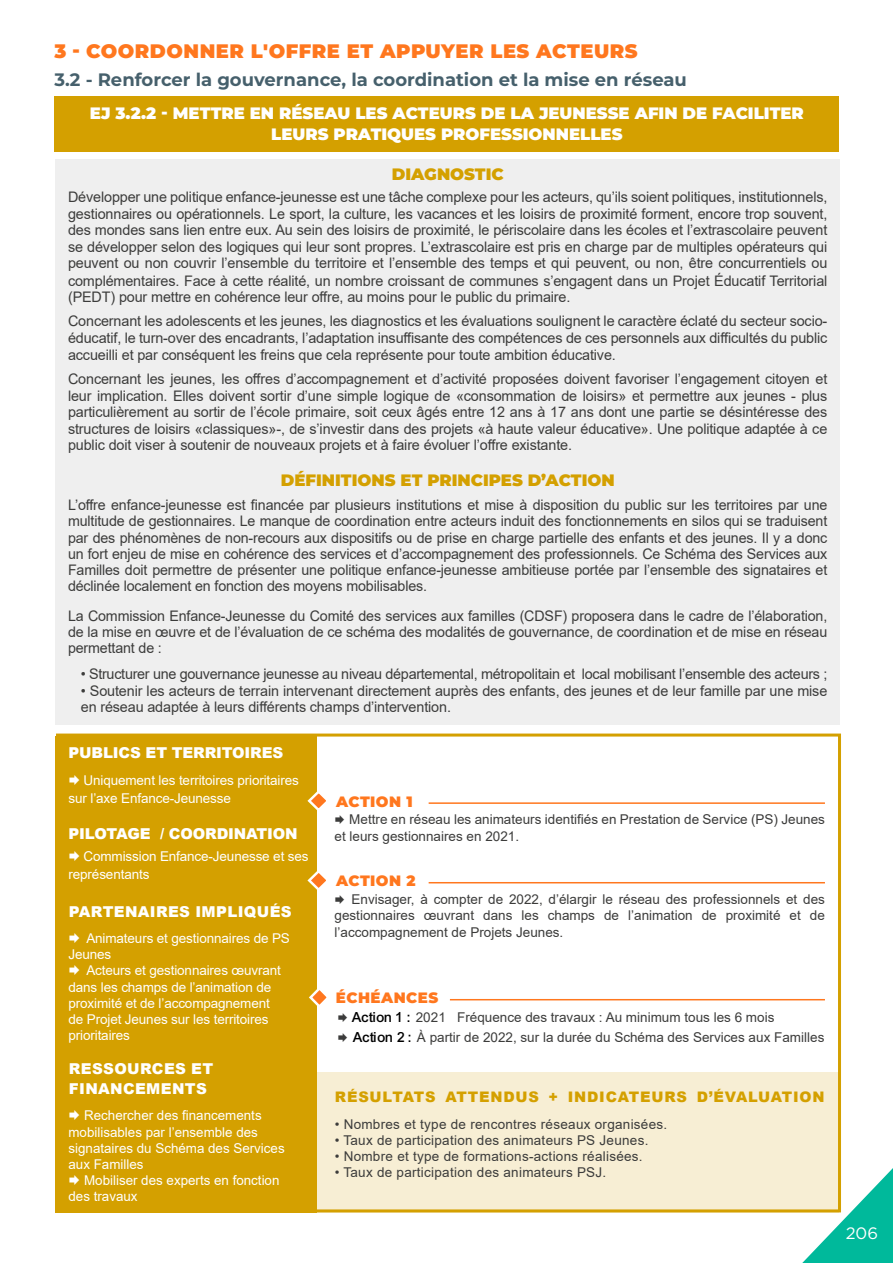
<style>
.page{position:relative;width:893px;height:1263px;background:#fff}
.page>*{position:absolute;margin:0;border:0;box-sizing:border-box;transform-origin:0 0}
.t1{font:900 19.5px "Montserrat";letter-spacing:.025em;color:#ff771e}
.t2{font:700 18px "Montserrat";color:#46606c}
.t3{font:900 16.5px/21px "Montserrat";color:#fff;text-align:center}
.t4{font:900 16.5px "Montserrat";color:#d4a000}
.t5{font:16.5px "Gotham";color:#fff}
.t6{font:900 15px/19.5px "Arial";letter-spacing:.01em;color:#fff}
.t7{font:900 15px "Arial";letter-spacing:-.01em;color:#fff}
.t8{font:900 15px "Montserrat";letter-spacing:.03em;color:#ff771e}
.t9{font:14.55px/16.2px "Arial";letter-spacing:-.01em;color:#3c3c3b;text-align:justify}
.t10{font:900 14.55px "Arial";letter-spacing:.055em;color:#d4a000}
.t11{font:13.5px/16.2px "Arial";letter-spacing:-.01em;color:#fff}
.t12{font:13.5px/16.5px "Arial";color:#3c3c3b}
.t13{font:13.5px "Arial";letter-spacing:.02em;color:#3c3c3b}
.s1{font-family:"Arial Mdm";font-size:15px;color:#000}
</style>
<div class="page">
<svg style="left:802px;top:1168px;width:91px;height:95px"></svg>
<div style="left:55px;top:97px;width:784px;height:55px;background:#d4a000"></div>
<div style="left:55px;top:160px;width:785px;height:565px;background:#efefef"></div>
<div style="left:56px;top:736px;width:261px;height:476px;background:#d4a000"></div>
<hr style="left:429px;top:802px;width:396px;height:2px;background:#ff771e">
<hr style="left:429px;top:882px;width:396px;height:1px;background:#ff771e">
<div style="left:317px;top:1071px;width:522px;height:141px;background:#f7eed4"></div>
<hr style="left:450px;top:999px;width:375px;height:1px;background:#ff771e">
<svg style="left:309px;top:989px;width:18px;height:17px"></svg>
<svg style="left:307px;top:791px;width:19px;height:19px"></svg>
<svg style="left:307px;top:871px;width:19px;height:19px"></svg>
<h1 class="t1" style="left:54px;top:36px;width:585px">3 - COORDONNER L'OFFRE ET APPUYER LES ACTEURS</h1>
<p class="t2" style="left:54px;top:67px;width:634px">3.2 - Renforcer la gouvernance, la coordination et la mise en réseau</p>
<p class="t3" style="left:90px;top:102px;width:715px">EJ 3.2.2 - METTRE EN RÉSEAU LES ACTEURS DE LA JEUNESSE AFIN DE FACILITER<br>LEURS PRATIQUES PROFESSIONNELLES</p>
<p class="t4" style="left:392px;top:162px;width:114px">DIAGNOSTIC</p>
<p class="t9" style="left:68px;top:189px;width:761px;line-height:16.6px">Développer une politique enfance-jeunesse est une tâche complexe pour les acteurs, qu’ils soient politiques, institutionnels, gestionnaires ou opérationnels. Le sport, la culture, les vacances et les loisirs de proximité forment, encore trop souvent, des mondes sans lien entre eux. Au sein des loisirs de proximité, le périscolaire dans les écoles et l’extrascolaire peuvent se développer selon des logiques qui leur sont propres. L’extrascolaire est pris en charge par de multiples opérateurs qui peuvent ou non couvrir l’ensemble du territoire et l’ensemble des temps et qui peuvent, ou non, être concurrentiels ou complémentaires. Face à cette réalité, un nombre croissant de communes s’engagent dans un Projet Éducatif Territorial (PEDT) pour mettre en cohérence leur offre, au moins pour le public du primaire.</p>
<p class="t9" style="left:68px;top:313px;width:761px;line-height:17px">Concernant les adolescents et les jeunes, les diagnostics et les évaluations soulignent le caractère éclaté du secteur socio&shy;éducatif, le turn-over des encadrants, l’adaptation insuffisante des compétences de ces personnels aux difficultés du public accueilli et par conséquent les freins que cela représente pour toute ambition éducative.</p>
<p class="t9" style="left:68px;top:371px;width:761px">Concernant les jeunes, les offres d’accompagnement et d’activité proposées doivent favoriser l’engagement citoyen et leur implication. Elles doivent sortir d’une simple logique de «consommation de loisirs» et permettre aux jeunes - plus particulièrement au sortir de l’école primaire, soit ceux âgés entre 12 ans à 17 ans dont une partie se désintéresse des structures de loisirs «classiques»-, de s’investir dans des projets «à haute valeur éducative». Une politique adaptée à ce public doit viser à soutenir de nouveaux projets et à faire évoluer l’offre existante.</p>
<p class="t4" style="left:281px;top:468px;width:335px">DÉFINITIONS ET PRINCIPES D’ACTION</p>
<p class="t9" style="left:68px;top:497px;width:761px">L’offre enfance-jeunesse est financée par plusieurs institutions et mise à disposition du public sur les territoires par une multitude de gestionnaires. Le manque de coordination entre acteurs induit des fonctionnements en silos qui se traduisent par des phénomènes de non-recours aux dispositifs ou de prise en charge partielle des enfants et des jeunes. Il y a donc un fort enjeu de mise en cohérence des services et d’accompagnement des professionnels. Ce Schéma des Services aux Familles doit permettre de présenter une politique enfance-jeunesse ambitieuse portée par l’ensemble des signataires et déclinée localement en fonction des moyens mobilisables.</p>
<p class="t9" style="left:68px;top:607px;width:761px">La Commission Enfance-Jeunesse du Comité des services aux familles (CDSF) proposera dans le cadre de l’élaboration, de la mise en œuvre et de l’évaluation de ce schéma des modalités de gouvernance, de coordination et de mise en réseau permettant de :</p>
<p class="t9" style="left:81px;top:666px;width:748px">• Structurer une gouvernance jeunesse au niveau départemental, métropolitain et local mobilisant l’ensemble des acteurs ;</p>
<p class="t9" style="left:81px;top:682px;width:748px">• Soutenir les acteurs de terrain intervenant directement auprès des enfants, des jeunes et de leur famille par une mise en réseau adaptée à leurs différents champs d’intervention.</p>
<p class="t7" style="left:69px;top:742px;width:216px">PUBLICS ET TERRITOIRES</p>
<p class="t11" style="left:69px;top:771px;width:232px;line-height:18px;text-indent:15px">Uniquement les territoires prioritaires sur l’axe Enfance-Jeunesse</p>
<p class="t7" style="left:69px;top:822px;width:231px">PILOTAGE / COORDINATION</p>
<p class="t11" style="left:69px;top:847px;width:242px;line-height:18px;text-indent:15px">Commission Enfance-Jeunesse et ses représentants</p>
<p class="t6" style="left:69px;top:901px;width:224px">PARTENAIRES IMPLIQUÉS</p>
<p class="t11" style="left:69px;top:930px;width:223px;text-indent:18px">Animateurs et gestionnaires de PS<br>Jeunes</p>
<p class="t11" style="left:69px;top:962px;width:214px;text-indent:18px">Acteurs et gestionnaires œuvrant dans les champs de l’animation de proximité et de l’accompagnement de Projet Jeunes sur les territoires prioritaires</p>
<p class="t6" style="left:69px;top:1059px;width:146px">RESSOURCES ET<br>FINANCEMENTS</p>
<p class="t11" style="left:69px;top:1107px;width:218px;text-indent:16px">Rechercher des financements mobilisables par l’ensemble des signataires du Schéma des Services aux Familles</p>
<p class="t11" style="left:69px;top:1172px;width:212px;text-indent:16px">Mobiliser des experts en fonction des travaux</p>
<p class="t8" style="left:336px;top:790px;width:78px">ACTION 1</p>
<p class="t12" style="left:335px;top:811px;width:492px;text-indent:15px">Mettre en réseau les animateurs identifiés en Prestation de Service (PS) Jeunes et leurs gestionnaires en 2021.</p>
<p class="t8" style="left:336px;top:869px;width:81px">ACTION 2</p>
<p class="t12" style="left:335px;top:890px;width:492px;text-align:justify;text-indent:17px">Envisager, à compter de 2022, d’élargir le réseau des professionnels et des gestionnaires œuvrant dans les champs de l’animation de proximité et de l’accompagnement de Projets Jeunes.</p>
<p class="t8" style="left:336px;top:986px;width:104px">ÉCHÉANCES</p>
<p class="t12" style="left:352px;top:1008px;width:474px;line-height:19.5px"><span class="s1">Action 1 :</span> 2021 Fréquence des travaux : Au minimum tous les 6 mois<br><span class="s1">Action 2 :</span> À partir de 2022, sur la durée du Schéma des Services aux Familles</p>
<p class="t10" style="left:335px;top:1086px;width:491px">RÉSULTATS ATTENDUS + INDICATEURS D’ÉVALUATION</p>
<p class="t13" style="left:335px;top:1114px;width:334px">• Nombres et type de rencontres réseaux organisées.</p>
<p class="t13" style="left:335px;top:1131px;width:315px">• Taux de participation des animateurs PS Jeunes.</p>
<p class="t13" style="left:335px;top:1147px;width:310px">• Nombre et type de formations-actions réalisées.</p>
<p class="t13" style="left:335px;top:1163px;width:273px">• Taux de participation des animateurs PSJ.</p>
<p class="t5" style="left:846px;top:1222px;width:34px">206</p>
</div>
